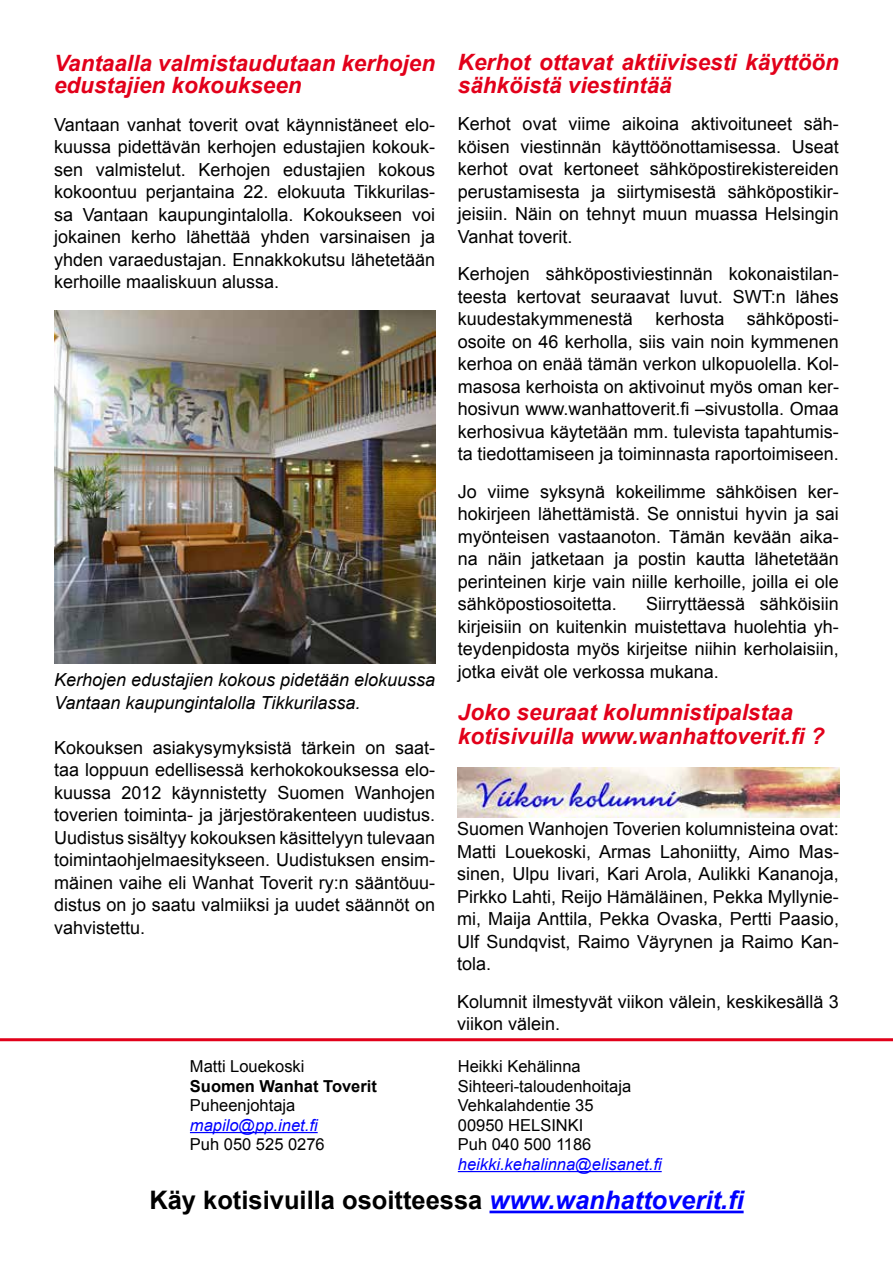
<style>
.page{position:relative;width:893px;height:1263px;background:#fff}
.page>*{position:absolute;margin:0;border:0;box-sizing:border-box;transform-origin:0 0}
.t1{font:700 25.5px "Arial";color:#000}
.t2{font:italic 700 22.5px/22.5px "Arial";color:#e2001a}
.t3{font:18px/22.5px "Arial";color:#000;text-align:justify}
.t4{font:italic 18px/22.5px "Arial";color:#000}
.t5{font:16.5px/19.5px "Arial";color:#000}
.t6{font:italic 16.5px "Arial";color:#00f}
.t7{font:700 16.5px "Arial";color:#000}
.s1{font-style:italic;color:#00f}
</style>
<div class="page">
<hr style="left:489px;top:1210px;width:255px;height:3px;background:#00f">
<hr style="left:458px;top:1171px;width:204px;height:1px;background:#00f">
<hr style="left:0;top:1038px;width:893px;height:3px;background:#e2001a">
<hr style="left:190px;top:1132px;width:128px;height:1px;background:#00f">
<img style="left:458px;top:767px;width:382px;height:51px">
<img style="left:54px;top:310px;width:381px;height:353px">
<p class="t2" style="left:54px;top:52px;width:383px">Vantaalla valmistaudutaan kerhojen edustajien kokoukseen</p>
<p class="t3" style="left:54px;top:113px;width:383px">Vantaan vanhat toverit ovat käynnistäneet elo&shy;kuussa pidettävän kerhojen edustajien kokouk&shy;sen valmistelut. Kerhojen edustajien kokous kokoontuu perjantaina 22. elokuuta Tikkurilas&shy;sa Vantaan kaupungintalolla. Kokoukseen voi jokainen kerho lähettää yhden varsinaisen ja yhden varaedustajan. Ennakkokutsu lähetetään kerhoille maaliskuun alussa.</p>
<p class="t4" style="left:54px;top:669px;width:383px">Kerhojen edustajien kokous pidetään elokuussa<br>Vantaan kaupungintalolla Tikkurilassa.</p>
<p class="t3" style="left:54px;top:736px;width:383px">Kokouksen asiakysymyksistä tärkein on saat&shy;taa loppuun edellisessä kerhokokouksessa elo&shy;kuussa 2012 käynnistetty Suomen Wanhojen toverien toiminta- ja järjestörakenteen uudistus.<br>Uudistus sisältyy kokouksen käsittelyyn tulevaan toimintaohjelmaesitykseen. Uudistuksen ensim&shy;mäinen vaihe eli Wanhat Toverit ry:n sääntöuu&shy;distus on jo saatu valmiiksi ja uudet säännöt on vahvistettu.</p>
<p class="t5" style="left:190px;top:1057px;width:116px">Matti Louekoski</p>
<p class="t7" style="left:190px;top:1075px;width:189px">Suomen Wanhat Toverit</p>
<p class="t5" style="left:190px;top:1096px;width:107px">Puheenjohtaja</p>
<p class="t6" style="left:190px;top:1114px;width:130px">mapilo@pp.inet.fi</p>
<p class="t5" style="left:190px;top:1135px;width:136px">Puh 050 525 0276</p>
<p class="t2" style="left:458px;top:52px;width:383px">Kerhot ottavat aktiivisesti käyttöön sähköistä viestintää</p>
<p class="t3" style="left:458px;top:113px;width:383px">Kerhot ovat viime aikoina aktivoituneet säh&shy;köisen viestinnän käyttöönottamisessa. Useat kerhot ovat kertoneet sähköpostirekistereiden perustamisesta ja siirtymisestä sähköpostikir&shy;jeisiin. Näin on tehnyt muun muassa Helsingin Vanhat toverit.</p>
<p class="t3" style="left:458px;top:263px;width:383px">Kerhojen sähköpostiviestinnän kokonaistilan&shy;teesta kertovat seuraavat luvut. SWT:n lähes kuudestakymmenestä kerhosta sähköposti&shy;osoite on 46 kerholla, siis vain noin kymmenen kerhoa on enää tämän verkon ulkopuolella. Kol&shy;masosa kerhoista on aktivoinut myös oman ker&shy;hosivun www.wanhattoverit.fi –sivustolla. Omaa kerhosivua käytetään mm. tulevista tapahtumis&shy;ta tiedottamiseen ja toiminnasta raportoimiseen.</p>
<p class="t3" style="left:458px;top:480px;width:383px">Jo viime syksynä kokeilimme sähköisen ker&shy;hokirjeen lähettämistä. Se onnistui hyvin ja sai myönteisen vastaanoton. Tämän kevään aika&shy;na näin jatketaan ja postin kautta lähetetään perinteinen kirje vain niille kerhoille, joilla ei ole sähköpostiosoitetta.</p>
<p class="t3" style="left:458px;top:593px;width:383px;text-indent:188px">Siirryttäessä sähköisiin kirjeisiin on kuitenkin muistettava huolehtia yh&shy;teydenpidosta myös kirjeitse niihin kerholaisiin, jotka eivät ole verkossa mukana.</p>
<p class="t2" style="left:458px;top:701px;width:368px;line-height:24px">Joko seuraat kolumnistipalstaa kotisivuilla www.wanhattoverit.fi ?</p>
<p class="t3" style="left:457px;top:818px;width:383px">Suomen Wanhojen Toverien kolumnisteina ovat:<br>Matti Louekoski, Armas Lahoniitty, Aimo Mas&shy;sinen, Ulpu Iivari, Kari Arola, Aulikki Kananoja, Pirkko Lahti, Reijo Hämäläinen, Pekka Myllynie&shy;mi, Maija Anttila, Pekka Ovaska, Pertti Paasio, Ulf Sundqvist, Raimo Väyrynen ja Raimo Kan&shy;tola.</p>
<p class="t3" style="left:457px;top:990px;width:383px">Kolumnit ilmestyvät viikon välein, keskikesällä 3 viikon välein.</p>
<p class="t5" style="left:458px;top:1057px;width:175px">Heikki Kehälinna<br>Sihteeri-taloudenhoitaja<br>Vehkalahdentie 35<br>00950 HELSINKI<br>Puh 040 500 1186</p>
<p class="t6" style="left:458px;top:1153px;width:206px">heikki.kehalinna@elisanet.fi</p>
<h1 class="t1" style="left:149px;top:1183px;width:597px">Käy kotisivuilla osoitteessa <span class="s1">www.wanhattoverit.fi</span></h1>
</div>
